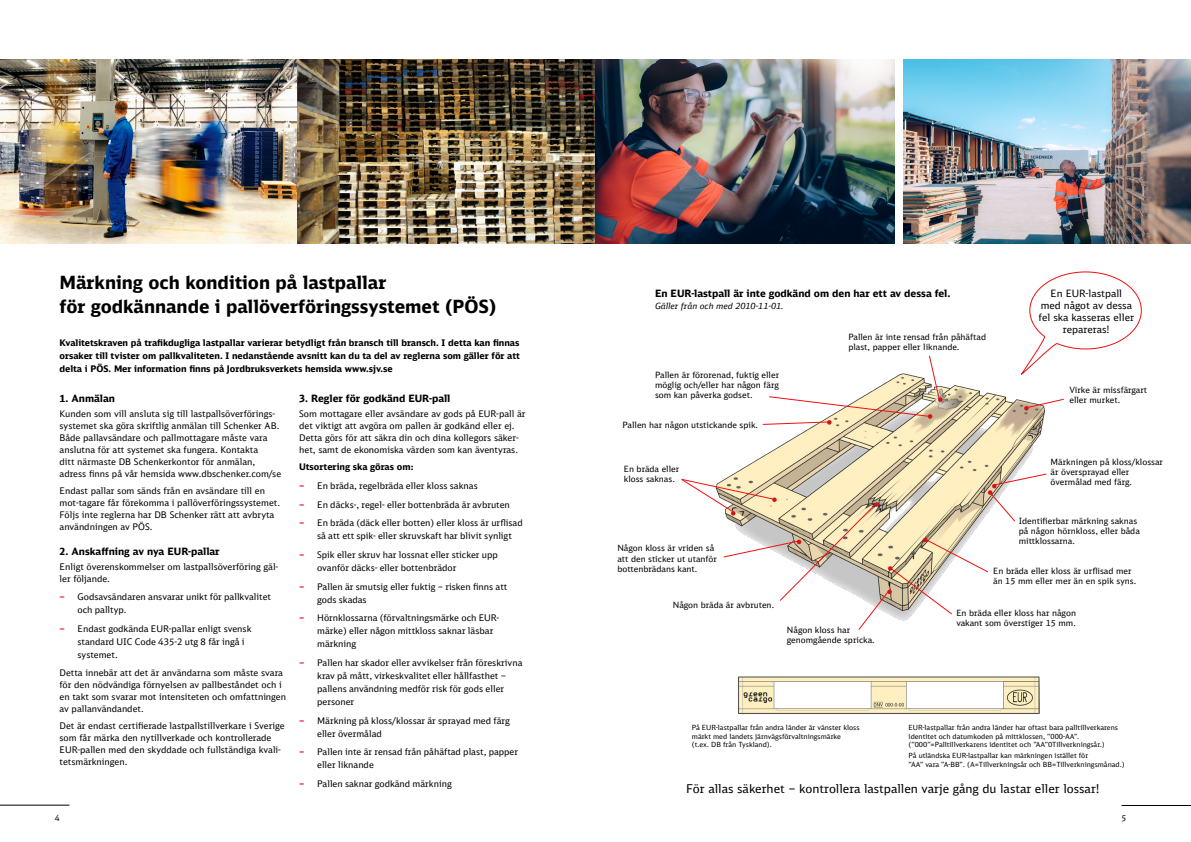
<style>
.page{position:relative;width:1191px;height:842px;background:#fff}
.page>*{position:absolute;margin:0;border:0;box-sizing:border-box;transform-origin:0 0}
.t1{font:700 18px/24px "DB Sans";color:#000}
.t2{font:12px "DB Sans";color:#000}
.t3{font:700 10px "DB Sans";color:#000}
.t4{font:10px/12px "DB Sans";color:#000;text-align:center}
.t5{font:9px/12px "DB Sans";color:#000}
.t6{font:700 9px/13px "DB Sans";color:#000;text-align:justify}
.t7{font:8.5px/10.2px "DB Sans";color:#000}
.t8{font:italic 8.5px "DB Sans";color:#000}
.t9{font:8.1px "DB Sans";color:#000}
.t10{font:7px/8.4px "DB Sans";color:#000}
.s1{font-weight:700;color:#e3000b}
</style>
<div class="page">
<hr style="left:0;top:805px;width:69px;height:1px;background:#000">
<img style="left:0;top:59px;width:894px;height:185px">
<hr style="left:1121px;top:805px;width:70px;height:1px;background:#000">
<img style="left:903px;top:59px;width:288px;height:185px">
<img style="left:738px;top:676px;width:302px;height:38px">
<img style="left:735px;top:385px;width:309px;height:88px">
<svg style="left:681px;top:473px;width:366px;height:157px"></svg>
<svg style="left:1024px;top:398px;width:40px;height:11px"></svg>
<svg style="left:761px;top:355px;width:179px;height:70px"></svg>
<svg style="left:1021px;top:271px;width:121px;height:104px"></svg>
<h1 class="t1" style="left:60px;top:270px;width:438px">Märkning och kondition på lastpallar<br>för godkännande i pallöverföringssystemet (PÖS)</h1>
<p class="t6" style="left:60px;top:336px;width:462px">Kvalitetskraven på trafikdugliga lastpallar varierar betydligt från bransch till bransch. I detta kan finnas orsaker till tvister om pallkvaliteten. I nedanstående avsnitt kan du ta del av reglerna som gäller för att delta i PÖS. Mer information finns på Jordbruksverkets hemsida www.sjv.se</p>
<p class="t3" style="left:60px;top:392px;width:57px">1. Anmälan</p>
<p class="t5" style="left:60px;top:407px;width:223px">Kunden som vill ansluta sig till lastpallsöverförings&shy;systemet ska göra skriftlig anmälan till Schenker AB.<br>Både pallavsändare och pallmottagare måste vara anslutna för att systemet ska fungera. Kontakta<br>ditt närmaste DB Schenkerkontor för anmälan, adress finns på vår hemsida www.dbschenker.com/se</p>
<p class="t5" style="left:60px;top:485px;width:222px">Endast pallar som sänds från en avsändare till en mot-tagare får förekomma i pallöverföringssystemet.<br>Följs inte reglerna har DB Schenker rätt att avbryta användningen av PÖS.</p>
<p class="t3" style="left:60px;top:545px;width:162px">2. Anskaffning av nya EUR-pallar</p>
<p class="t5" style="left:60px;top:560px;width:220px">Enligt överenskommelser om lastpallsöverföring gäl&shy;ler följande.</p>
<p class="t5" style="left:78px;top:590px;width:195px;line-height:13px;text-indent:-18px"><span class="s1">–</span> Godsavsändaren ansvarar unikt för pallkvalitet och palltyp.</p>
<p class="t5" style="left:78px;top:622px;width:175px;line-height:13px;text-indent:-18px"><span class="s1">–</span> Endast godkända EUR-pallar enligt svensk standard UIC Code 435-2 utg 8 får ingå i systemet.</p>
<p class="t5" style="left:60px;top:666px;width:228px">Detta innebär att det är användarna som måste svara för den nödvändiga förnyelsen av pallbeståndet och i en takt som svarar mot intensiteten och omfattningen av pallanvändandet.</p>
<p class="t5" style="left:60px;top:720px;width:227px">Det är endast certifierade lastpallstillverkare i Sverige som får märka den nytillverkade och kontrollerade EUR-pallen med den skyddade och fullständiga kvali&shy;tetsmärkningen.</p>
<p class="t9" style="left:55px;top:813px;width:6px">4</p>
<p class="t3" style="left:299px;top:392px;width:153px">3. Regler för godkänd EUR-pall</p>
<p class="t5" style="left:299px;top:407px;width:228px">Som mottagare eller avsändare av gods på EUR-pall är det viktigt att avgöra om pallen är godkänd eller ej.<br>Detta görs för att säkra din och dina kollegors säker&shy;het, samt de ekonomiska värden som kan äventyras.</p>
<p class="t6" style="left:299px;top:460px;width:116px">Utsortering ska göras om:</p>
<p class="t5" style="left:299px;top:480px;width:180px"><span class="s1">–</span> En bräda, regelbräda eller kloss saknas</p>
<p class="t5" style="left:299px;top:498px;width:212px"><span class="s1">–</span> En däcks-, regel- eller bottenbräda är avbruten</p>
<p class="t5" style="left:317px;top:516px;width:207px;line-height:13px;text-indent:-18px"><span class="s1">–</span> En bräda (däck eller botten) eller kloss är urflisad så att ett spik- eller skruvskaft har blivit synligt</p>
<p class="t5" style="left:317px;top:548px;width:182px;line-height:13px;text-indent:-18px"><span class="s1">–</span> Spik eller skruv har lossnat eller sticker upp ovanför däcks- eller bottenbrädor</p>
<p class="t5" style="left:317px;top:580px;width:192px;line-height:13px;text-indent:-18px"><span class="s1">–</span> Pallen är smutsig eller fuktig – risken finns att gods skadas</p>
<p class="t5" style="left:317px;top:611px;width:184px;line-height:13px;text-indent:-18px"><span class="s1">–</span> Hörnklossarna (förvaltningsmärke och EUR&shy;märke) eller någon mittkloss saknar läsbar märkning</p>
<p class="t5" style="left:317px;top:656px;width:207px;line-height:13px;text-indent:-18px"><span class="s1">–</span> Pallen har skador eller avvikelser från föreskrivna krav på mått, virkeskvalitet eller hållfasthet – pallens användning medför risk för gods eller personer</p>
<p class="t5" style="left:317px;top:714px;width:194px;line-height:13px;text-indent:-18px"><span class="s1">–</span> Märkning på kloss/klossar är sprayad med färg eller övermålad</p>
<p class="t5" style="left:317px;top:745px;width:202px;line-height:13px;text-indent:-18px"><span class="s1">–</span> Pallen inte är rensad från påhäftad plast, papper eller liknande</p>
<p class="t5" style="left:299px;top:778px;width:154px"><span class="s1">–</span> Pallen saknar godkänd märkning</p>
<p class="t3" style="left:655px;top:287px;width:297px">En EUR-lastpall är inte godkänd om den har ett av dessa fel.</p>
<p class="t8" style="left:655px;top:301px;width:130px">Gäller från och med 2010-11-01.</p>
<p class="t7" style="left:655px;top:370px;width:126px;text-align:justify">Pallen är förorenad, fuktig eller möglig och/eller har någon färg som kan påverka godset.</p>
<p class="t7" style="left:622px;top:419px;width:137px">Pallen har någon utstickande spik.</p>
<p class="t7" style="left:624px;top:463px;width:57px">En bräda eller kloss saknas.</p>
<p class="t7" style="left:848px;top:331px;width:139px">Pallen är inte rensad från påhäftad plast, papper eller liknande.</p>
<p class="t4" style="left:1038px;top:287px;width:97px">En EUR-lastpall<br>med något av dessa fel ska kasseras eller repareras!</p>
<p class="t7" style="left:1069px;top:384px;width:79px">Virke är missfärgart eller murket.</p>
<p class="t7" style="left:1050px;top:457px;width:114px">Märkningen på kloss/klossar är översprayad eller övermålad med färg.</p>
<p class="t7" style="left:617px;top:543px;width:101px">Någon kloss är vriden så att den sticker ut utanför bottenbrädans kant.</p>
<p class="t7" style="left:673px;top:599px;width:103px">Någon bräda är avbruten.</p>
<p class="t7" style="left:787px;top:624px;width:89px">Någon kloss har genomgående spricka.</p>
<p class="t7" style="left:1018px;top:515px;width:123px">Identifierbar märkning saknas på någon hörnkloss, eller båda mittklossarna.</p>
<p class="t7" style="left:993px;top:565px;width:145px">En bräda eller kloss är urflisad mer än 15 mm eller mer än en spik syns.</p>
<p class="t7" style="left:956px;top:608px;width:121px">En bräda eller kloss har någon vakant som överstiger 15 mm.</p>
<p class="t10" style="left:692px;top:723px;width:169px">På EUR-lastpallar från andra länder är vänster kloss märkt med landets järnvägsförvaltningsmärke (t.ex. DB från Tyskland).</p>
<p class="t10" style="left:908px;top:723px;width:211px">EUR-lastpallar från andra länder har oftast bara palltillverkarens identitet och datumkoden på mittklossen, ”000-AA”. (”000”=Palltillverkarens identitet och ”AA”0Tillverkningsår.)</p>
<p class="t10" style="left:908px;top:751px;width:218px">På utländska EUR-lastpallar kan märkningen istället för<br>”AA” vara ”A-BB”. (A=Tillverkningsår och BB=Tillverkningsmånad.)</p>
<h2 class="t2" style="left:686px;top:781px;width:415px">För allas säkerhet – kontrollera lastpallen varje gång du lastar eller lossar!</h2>
<p class="t9" style="left:1121px;top:813px;width:6px">5</p>
</div>
